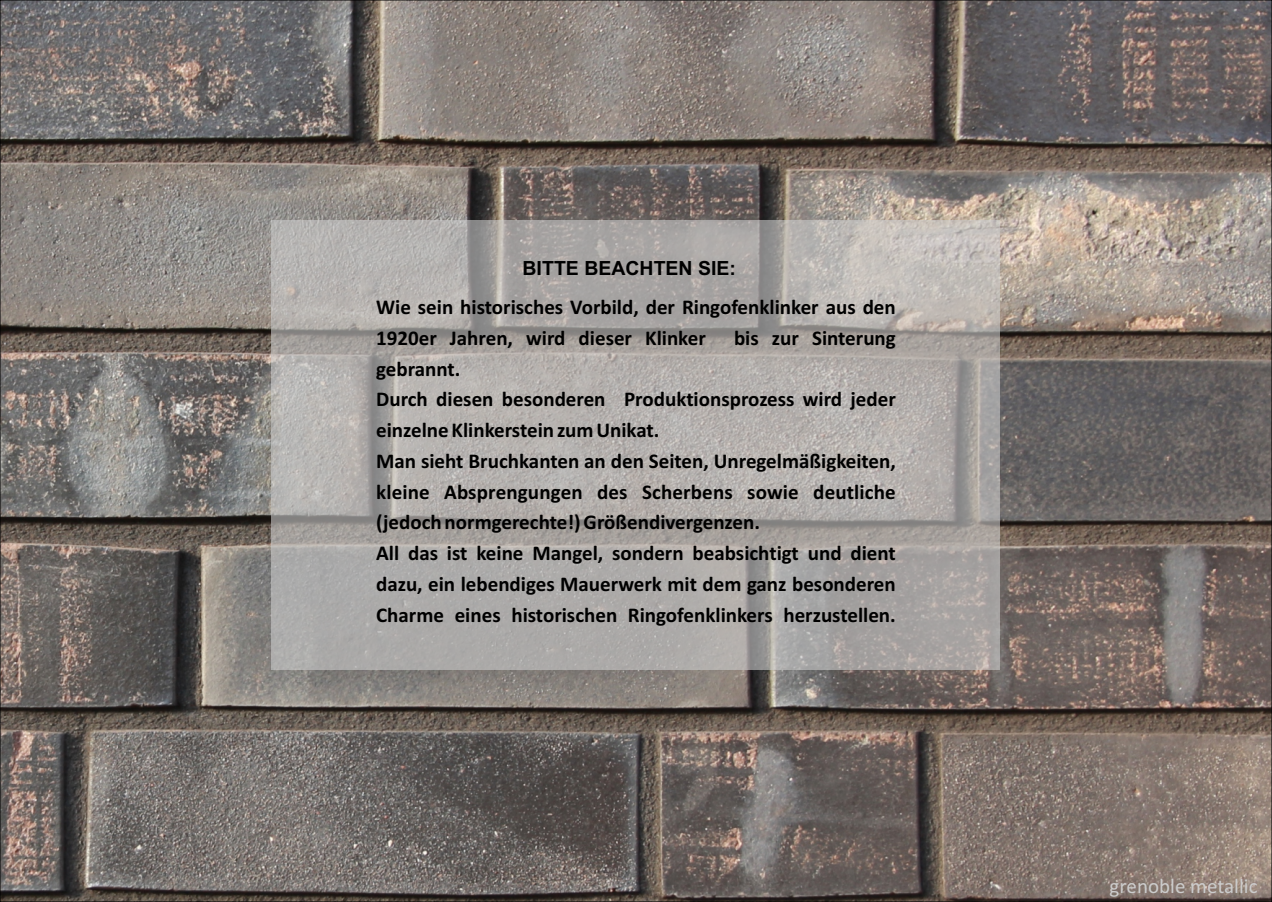
<style>
.page{position:relative;width:1272px;height:902px;background:#fff}
.page>*{position:absolute;margin:0;border:0;box-sizing:border-box;transform-origin:0 0}
.t1{font:700 21px/30.8px "Calibri";color:#000}
.t2{font:21px "Calibri";color:#ccc}
.t3{font:700 19.5px "Arial";color:#000}
</style>
<div class="page">
<img style="left:2px;top:2px;width:1267px;height:897px">
<div style="left:271px;top:220px;width:729px;height:449px;background:#ccc;opacity:.6"></div>
<p class="t3" style="left:522px;top:260px;width:215px">BITTE BEACHTEN SIE:</p>
<p class="t1" style="left:376px;top:293px;width:521px">Wie sein historisches Vorbild, der Ringofenklinker aus den<br>1920er Jahren, wird dieser Klinker</p>
<p class="t1" style="left:734px;top:324px;width:163px">bis zur Sinterung</p>
<p class="t1" style="left:376px;top:355px;width:521px">gebrannt.<br>Durch diesen besonderen Produktionsprozess wird jeder einzelne Klinkerstein zum Unikat.<br>Man sieht Bruchkanten an den Seiten, Unregelmäßigkeiten, kleine Absprengungen des Scherbens sowie deutliche (jedoch normgerechte!) Größendivergenzen.<br>All das ist keine Mangel, sondern beabsichtigt und dient dazu, ein lebendiges Mauerwerk mit dem ganz besonderen Charme eines historischen Ringofenklinkers herzustellen.</p>
<p class="t2" style="left:1109px;top:877px;width:149px">grenoble metallic</p>
</div>
